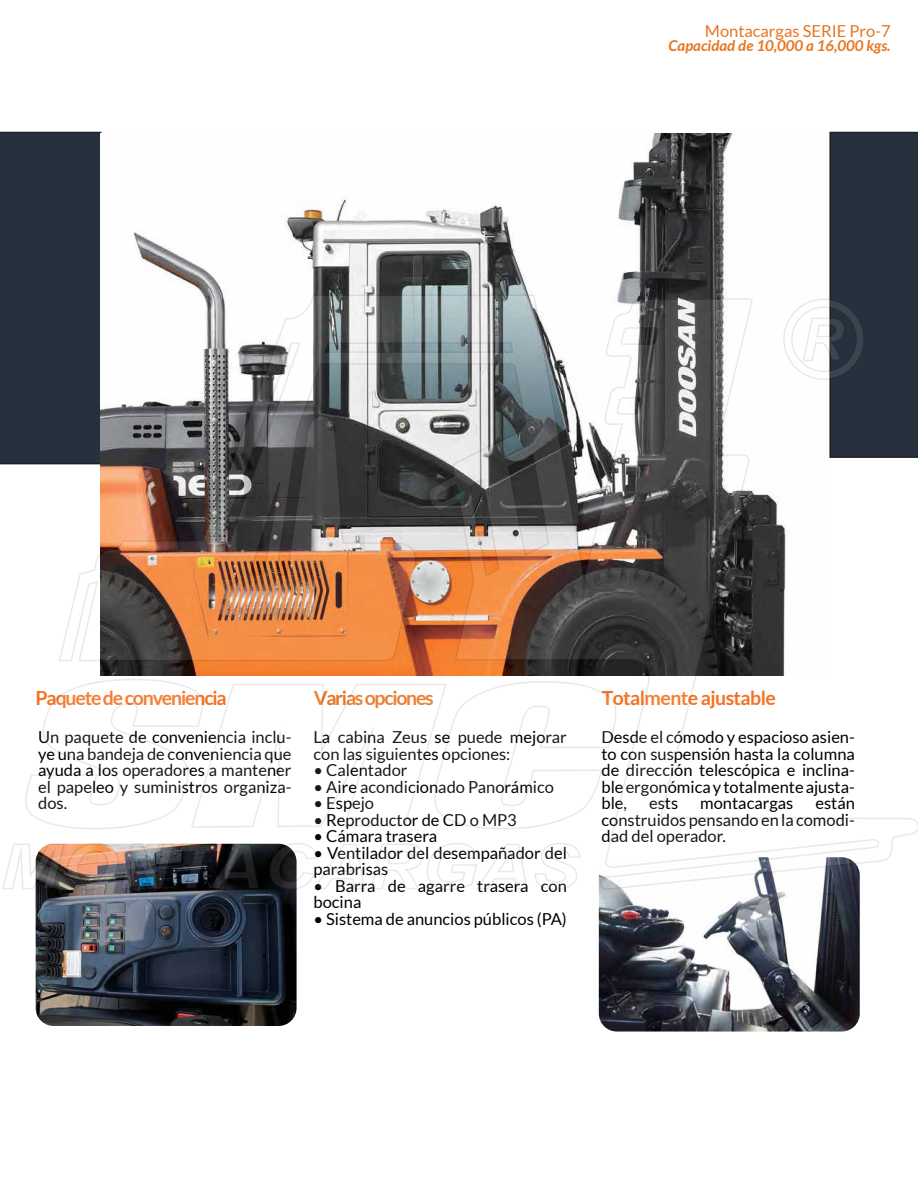
<style>
.page{position:relative;width:918px;height:1188px;background:#fff}
.page>*{position:absolute;margin:0;border:0;box-sizing:border-box;transform-origin:0 0}
.t1{font:700 19.5px "Lato";letter-spacing:-.06em;color:#f37323}
.t2{font:700 19.5px "Lato";letter-spacing:-.03em;color:#f37323}
.t3{font:700 19.5px "Lato";letter-spacing:-.065em;color:#e77521}
.t4{font:16.5px/16.5px "Lato";color:#000;text-align:justify}
.t5{font:16.5px "Lato";color:#e77521}
.t6{font:italic 700 15px "Lato";color:#e77521}
</style>
<div class="page">
<div style="left:0;top:132px;width:102px;height:332px;background:#26313d"></div>
<img style="left:100px;top:133px;width:633px;height:162px">
<img style="left:36px;top:890px;width:261px;height:136px">
<img style="left:599px;top:890px;width:261px;height:142px">
<svg style="left:58px;top:295px;width:860px;height:595px"></svg>
<img style="left:2px;top:840px;width:259px;height:50px">
<svg style="left:268px;top:842px;width:314px;height:48px"></svg>
<svg style="left:25px;top:678px;width:594px;height:152px"></svg>
<svg style="left:782px;top:132px;width:136px;height:326px"></svg>
<p class="t5" style="left:705px;top:21px;width:187px">Montacargas SERIE Pro-7</p>
<p class="t6" style="left:669px;top:37px;width:224px">Capacidad de 10,000 a 16,000 kgs.</p>
<p class="t1" style="left:36px;top:687px;width:193px">Paquete de conveniencia</p>
<p class="t3" style="left:314px;top:687px;width:122px">Varias opciones</p>
<p class="t2" style="left:602px;top:687px;width:176px">Totalmente ajustable</p>
<p class="t4" style="left:38px;top:729px;width:255px">Un paquete de conveniencia inclu&shy;ye una bandeja de conveniencia que ayuda a los operadores a mantener el papeleo y suministros organiza&shy;dos.</p>
<p class="t4" style="left:314px;top:729px;width:255px">La cabina Zeus se puede mejorar con las siguientes opciones:</p>
<p class="t4" style="left:601px;top:729px;width:255px">Desde el cómodo y espacioso asien&shy;to con suspensión hasta la columna de dirección telescópica e inclina&shy;ble ergonómica y totalmente ajusta&shy;ble,</p>
<p class="t4" style="left:314px;top:762px;width:96px">• Calentador</p>
<p class="t4" style="left:314px;top:779px;width:242px">• Aire acondicionado Panorámico</p>
<p class="t4" style="left:314px;top:795px;width:62px">• Espejo</p>
<p class="t4" style="left:314px;top:812px;width:205px">• Reproductor de CD o MP3</p>
<p class="t4" style="left:314px;top:828px;width:125px">• Cámara trasera</p>
<p class="t4" style="left:314px;top:845px;width:255px">• Ventilador del desempañador del parabrisas</p>
<p class="t4" style="left:314px;top:878px;width:255px">• Barra de agarre trasera con bocina</p>
<p class="t4" style="left:314px;top:911px;width:255px">• Sistema de anuncios públicos (PA)</p>
<p class="t4" style="left:601px;top:795px;width:255px;text-indent:214px">están construidos pensando en la comodi&shy;dad del operador.</p>
<p class="t4" style="left:649px;top:795px;width:31px">ests</p>
<p class="t4" style="left:700px;top:795px;width:95px">montacargas</p>
</div>
